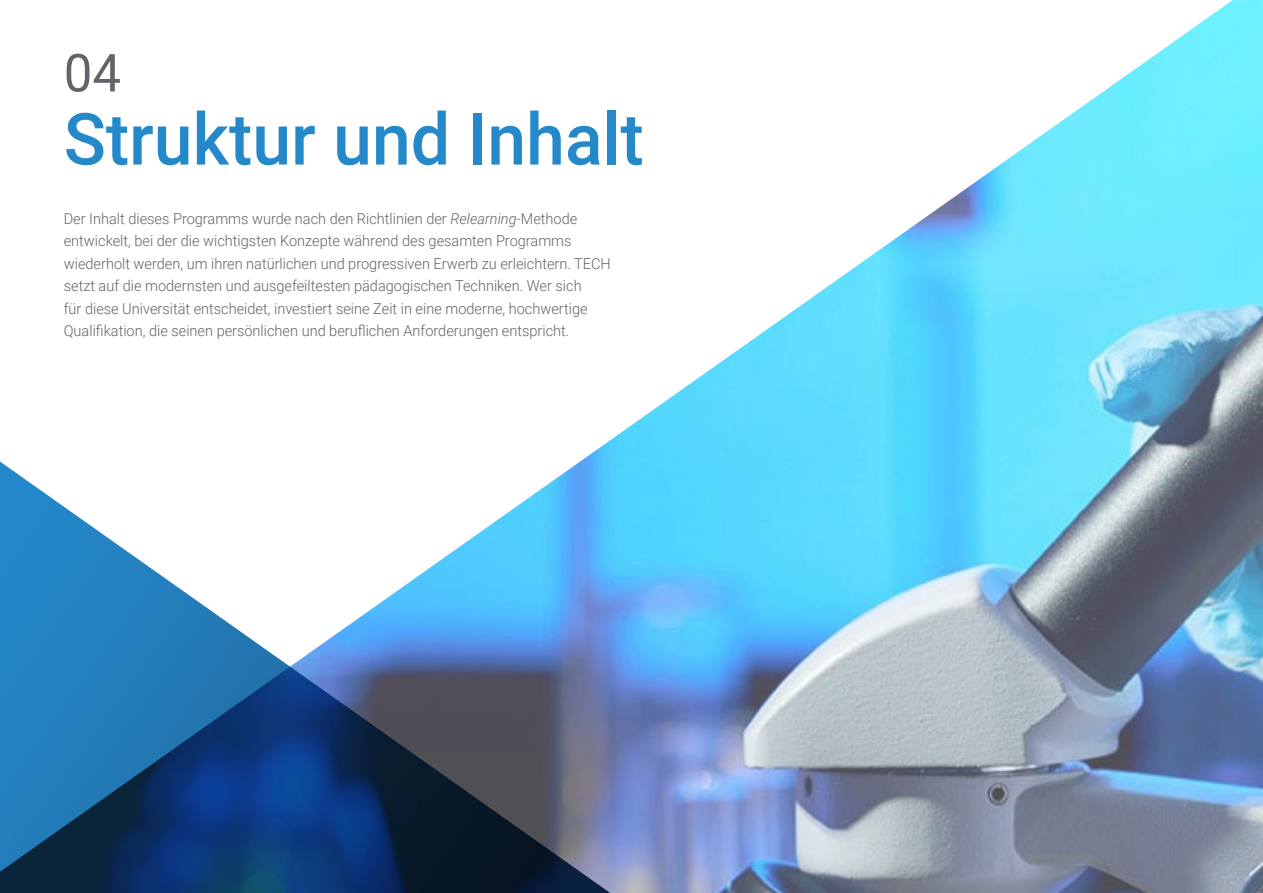
<style>
.page{position:relative;width:1263px;height:893px;background:#fff}
.page>*{position:absolute;margin:0;border:0;box-sizing:border-box;transform-origin:0 0}
.t1{font:500 72px "Roboto";color:#2488c9}
.t2{font:52.5px "Roboto";color:#61646a}
.t3{font:300 15px/22.5px "Roboto";color:#61646a}
.s1{font-style:italic}
</style>
<div class="page">
<img style="left:602px;top:0;width:661px;height:893px">
<svg style="left:0;top:446px;width:640px;height:447px"></svg>
<h2 class="t2" style="left:64px;top:36px;width:59px">04</h2>
<h1 class="t1" style="left:64px;top:89px;width:581px">Struktur und Inhalt</h1>
<p class="t3" style="left:64px;top:207px;width:549px">Der Inhalt dieses Programms wurde nach den Richtlinien der <span class="s1">Relearning</span>-Methode entwickelt, bei der die wichtigsten Konzepte während des gesamten Programms wiederholt werden, um ihren natürlichen und progressiven Erwerb zu erleichtern. TECH setzt auf die modernsten und ausgefeiltesten pädagogischen Techniken. Wer sich<br>für diese Universität entscheidet, investiert seine Zeit in eine moderne, hochwertige Qualifikation, die seinen persönlichen und beruflichen Anforderungen entspricht.</p>
</div>
